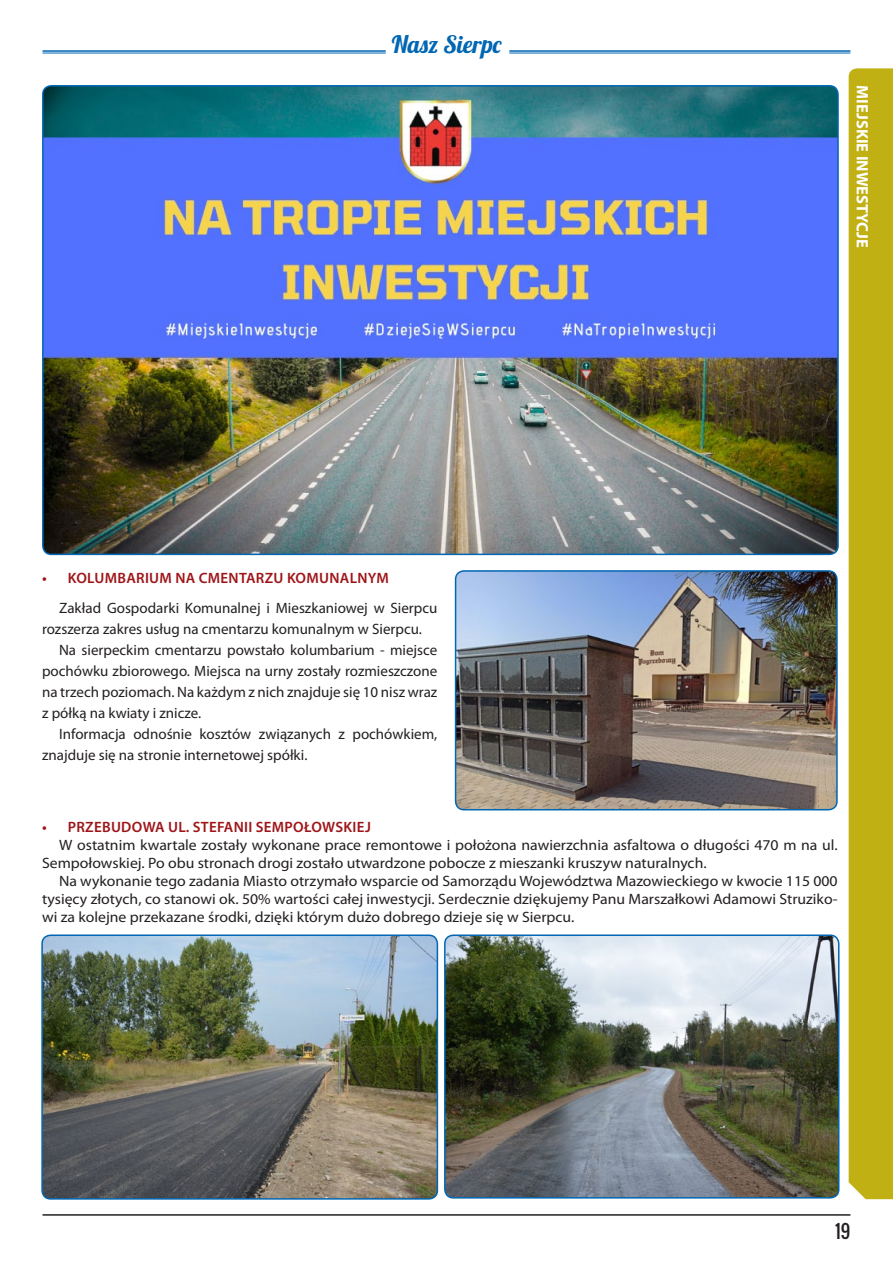
<style>
.page{position:relative;width:893px;height:1263px;background:#fff}
.page>*{position:absolute;margin:0;border:0;box-sizing:border-box;transform-origin:0 0}
.t1{font:24px "Lobster 1.4";color:#0166b3}
.t2{font:18px "Oswald";color:#231f20}
.t3{font:700 16.5px "Myriad Pro";color:#fff}
.t4{font:15px/18px "Myriad Pro";color:#231f20;scale:1.05 1}
.t5{font:15px/21px "Myriad Pro";color:#231f20}
.t6{font:600 15px "Myriad Pro";letter-spacing:.02em;color:#9e1519}
</style>
<div class="page">
<img style="left:43px;top:86px;width:795px;height:468px">
<div style="left:42px;top:85px;width:797px;height:470px;border:2px solid #0166b3;border-radius:9px"></div>
<div style="left:849px;top:68px;width:44px;height:1131px;background:#c0b013"></div>
<img style="left:456px;top:571px;width:381px;height:239px">
<div style="left:455px;top:570px;width:383px;height:240px;border:2px solid #0166b3;border-radius:9px"></div>
<img style="left:42px;top:937px;width:395px;height:262px">
<div style="left:41px;top:934px;width:397px;height:265px;border:2px solid #0166b3;border-radius:9px"></div>
<img style="left:445px;top:935px;width:394px;height:263px">
<div style="left:444px;top:934px;width:395px;height:264px;border:2px solid #0166b3;border-radius:9px"></div>
<hr style="left:43px;top:50px;width:343px;height:2px;background:#0166b3">
<hr style="left:43px;top:53px;width:343px;height:1px;background:#0166b3">
<hr style="left:509px;top:50px;width:341px;height:2px;background:#0166b3">
<hr style="left:509px;top:53px;width:341px;height:1px;background:#0166b3">
<hr style="left:43px;top:1214px;width:807px;height:2px;background:#231f20">
<h1 class="t1" style="left:392px;top:29px;width:111px">Nasz Sierpc</h1>
<p class="t3" style="left:873px;top:85px;width:164px;rotate:90deg">MIEJSKIE INWESTYCJE</p>
<p class="t6" style="left:42px;top:569px;width:348px">• KOLUMBARIUM NA CMENTARZU KOMUNALNYM</p>
<p class="t5" style="left:42px;top:597px;width:397px;text-indent:17px">Zakład Gospodarki Komunalnej i Mieszkaniowej w Sierpcu rozszerza zakres usług na cmentarzu komunalnym w Sierpcu.</p>
<p class="t5" style="left:42px;top:639px;width:397px;text-align:justify;text-indent:17px">Na sierpeckim cmentarzu powstało kolumbarium - miejsce pochówku zbiorowego. Miejsca na urny zostały rozmieszczone na trzech poziomach. Na każdym z nich znajduje się 10 nisz wraz z półką na kwiaty i znicze.</p>
<p class="t5" style="left:42px;top:723px;width:397px;text-indent:17px">Informacja odnośnie kosztów związanych z pochówkiem, znajduje się na stronie internetowej spółki.</p>
<p class="t6" style="left:42px;top:818px;width:330px">• PRZEBUDOWA UL. STEFANII SEMPOŁOWSKIEJ</p>
<p class="t4" style="left:42px;top:836px;width:759px;text-indent:17px">W ostatnim kwartale zostały wykonane prace remontowe i położona nawierzchnia asfaltowa o długości 470 m na ul.<br>Sempołowskiej. Po obu stronach drogi zostało utwardzone pobocze z mieszanki kruszyw naturalnych.</p>
<p class="t4" style="left:42px;top:872px;width:759px;text-align:justify;text-indent:17px">Na wykonanie tego zadania Miasto otrzymało wsparcie od Samorządu Województwa Mazowieckiego w kwocie 115 000 tysięcy złotych, co stanowi ok. 50% wartości całej inwestycji. Serdecznie dziękujemy Panu Marszałkowi Adamowi Struziko&shy;wi za kolejne przekazane środki, dzięki którym dużo dobrego dzieje się w Sierpcu.</p>
<p class="t2" style="left:835px;top:1218px;width:17px">19</p>
</div>
